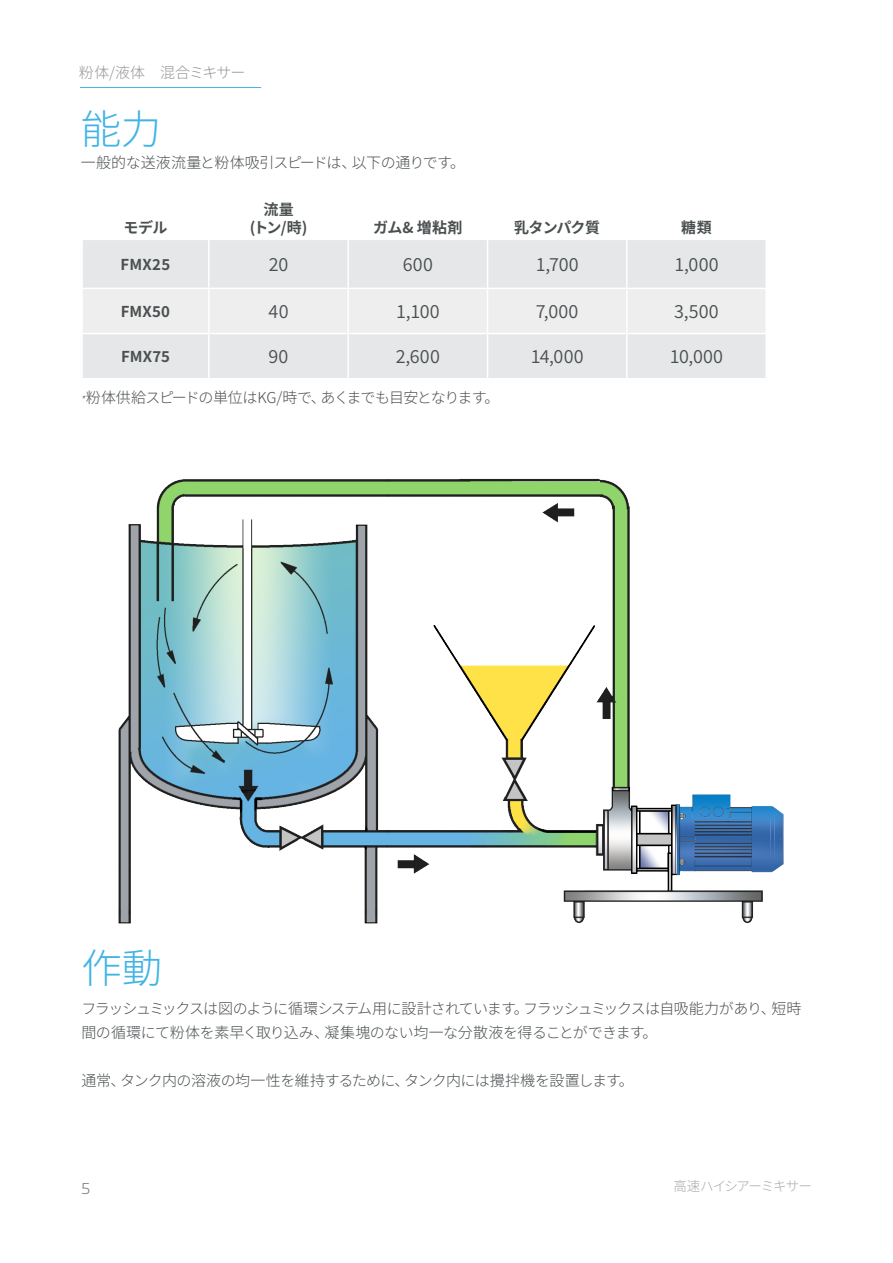
<style>
.page{position:relative;width:893px;height:1263px;background:#fff}
.page>*{position:absolute;margin:0;border:0;box-sizing:border-box;transform-origin:0 0}
.Intro_Body_copy_with{font:300 40.5px "Source Han Sans JP";color:#41b4e5}
.Intro_Body_copy_with-2{font:18px "Source Han Sans JP";letter-spacing:.01em;color:#4a4f50}
.Intro_Body_copy_with-3{font:300 15px/24px "Source Han Sans JP";letter-spacing:-.045em;color:#4a4f50}
.t1{font:700 15px/18px "Source Han Sans JP";color:#4a4f50;text-align:center}
.t2{font:300 15px "Source Han Sans JP";letter-spacing:-.06em;color:#939598}
.t3{font:300 15px "Encode Sans Expanded";color:#747474}
.t4{font:300 13.5px "Source Han Sans JP";letter-spacing:-.08em;color:#a8a9ad}
.s1{font-family:"Helvetica";font-style:italic;font-size:10.5px}
</style>
<div class="page">
<img style="left:118px;top:478px;width:666px;height:446px">
<div style="left:83px;top:240px;width:682px;height:138px;background:#e6e7e9"></div>
<div style="left:83px;top:289px;width:682px;height:44px;background:#eeeeef"></div>
<hr style="left:208px;top:334px;width:2px;height:44px;background:#fff">
<hr style="left:208px;top:240px;width:2px;height:48px;background:#fff">
<hr style="left:347px;top:240px;width:2px;height:48px;background:#fff">
<hr style="left:487px;top:240px;width:1px;height:48px;background:#fff">
<hr style="left:626px;top:240px;width:2px;height:48px;background:#fff">
<hr style="left:347px;top:289px;width:2px;height:44px;background:#fff">
<hr style="left:487px;top:289px;width:1px;height:44px;background:#fff">
<hr style="left:626px;top:289px;width:2px;height:44px;background:#fff">
<hr style="left:347px;top:334px;width:2px;height:44px;background:#fff">
<hr style="left:487px;top:334px;width:1px;height:44px;background:#fff">
<hr style="left:626px;top:334px;width:2px;height:44px;background:#fff">
<hr style="left:81px;top:288px;width:128px;height:1px;background:#fff">
<hr style="left:209px;top:288px;width:139px;height:1px;background:#fff">
<hr style="left:208px;top:289px;width:2px;height:44px;background:#fff">
<hr style="left:348px;top:288px;width:139px;height:1px;background:#fff">
<hr style="left:487px;top:288px;width:140px;height:1px;background:#fff">
<hr style="left:627px;top:288px;width:140px;height:1px;background:#fff">
<hr style="left:81px;top:333px;width:128px;height:1px;background:#fff">
<hr style="left:209px;top:333px;width:139px;height:1px;background:#fff">
<hr style="left:348px;top:333px;width:139px;height:1px;background:#fff">
<hr style="left:487px;top:333px;width:140px;height:1px;background:#fff">
<hr style="left:627px;top:333px;width:140px;height:1px;background:#fff">
<hr style="left:80px;top:87px;width:181px;height:1px;background:#41b4e5">
<p class="t2" style="left:79px;top:64px;width:168px">粉体/液体　混合ミキサー</p>
<p class="Intro_Body_copy_with" style="left:81px;top:106px;width:82px">能力</p>
<p class="Intro_Body_copy_with-3" style="left:81px;top:150px;width:386px">一般的な送液流量と粉体吸引スピードは、以下の通りです。</p>
<p class="t1" style="left:124px;top:218px;width:45px">モデル</p>
<p class="t1" style="left:250px;top:200px;width:59px">流量<br>(トン/時)</p>
<p class="t1" style="left:373px;top:218px;width:91px">ガム&amp; 増粘剤</p>
<p class="t1" style="left:514px;top:218px;width:88px">乳タンパク質</p>
<p class="t1" style="left:681px;top:218px;width:32px">糖類</p>
<p class="t1" style="left:121px;top:256px;width:51px">FMX25</p>
<p class="Intro_Body_copy_with-2" style="left:269px;top:254px;width:21px">20</p>
<p class="Intro_Body_copy_with-2" style="left:403px;top:254px;width:32px">600</p>
<p class="Intro_Body_copy_with-2" style="left:536px;top:254px;width:44px">1,700</p>
<p class="Intro_Body_copy_with-2" style="left:674px;top:254px;width:46px">1,000</p>
<p class="t1" style="left:121px;top:303px;width:51px">FMX50</p>
<p class="Intro_Body_copy_with-2" style="left:268px;top:301px;width:22px">40</p>
<p class="Intro_Body_copy_with-2" style="left:396px;top:301px;width:45px">1,100</p>
<p class="Intro_Body_copy_with-2" style="left:536px;top:301px;width:44px">7,000</p>
<p class="Intro_Body_copy_with-2" style="left:674px;top:301px;width:46px">3,500</p>
<p class="t1" style="left:121px;top:348px;width:50px">FMX75</p>
<p class="Intro_Body_copy_with-2" style="left:269px;top:347px;width:21px">90</p>
<p class="Intro_Body_copy_with-2" style="left:396px;top:347px;width:46px">2,600</p>
<p class="Intro_Body_copy_with-2" style="left:531px;top:347px;width:55px">14,000</p>
<p class="Intro_Body_copy_with-2" style="left:670px;top:347px;width:55px">10,000</p>
<p class="Intro_Body_copy_with-3" style="left:81px;top:386px;width:420px"><span class="s1">*</span>粉体供給スピードの単位はKG/時で、あくまでも目安となります。</p>
<p class="Intro_Body_copy_with" style="left:81px;top:945px;width:82px">作動</p>
<p class="Intro_Body_copy_with-3" style="left:81px;top:997px;width:722px">フラッシュミックスは図のように循環システム用に設計されています。フラッシュミックスは自吸能力があり、短時間の循環にて粉体を素早く取り込み、凝集塊のない均一な分散液を得ることができます。</p>
<p class="Intro_Body_copy_with-3" style="left:81px;top:1069px;width:554px">通常、タンク内の溶液の均一性を維持するために、タンク内には攪拌機を設置します。</p>
<p class="t3" style="left:82px;top:1177px;width:10px">5</p>
<p class="t4" style="left:673px;top:1179px;width:140px">高速ハイシアーミキサー</p>
</div>
